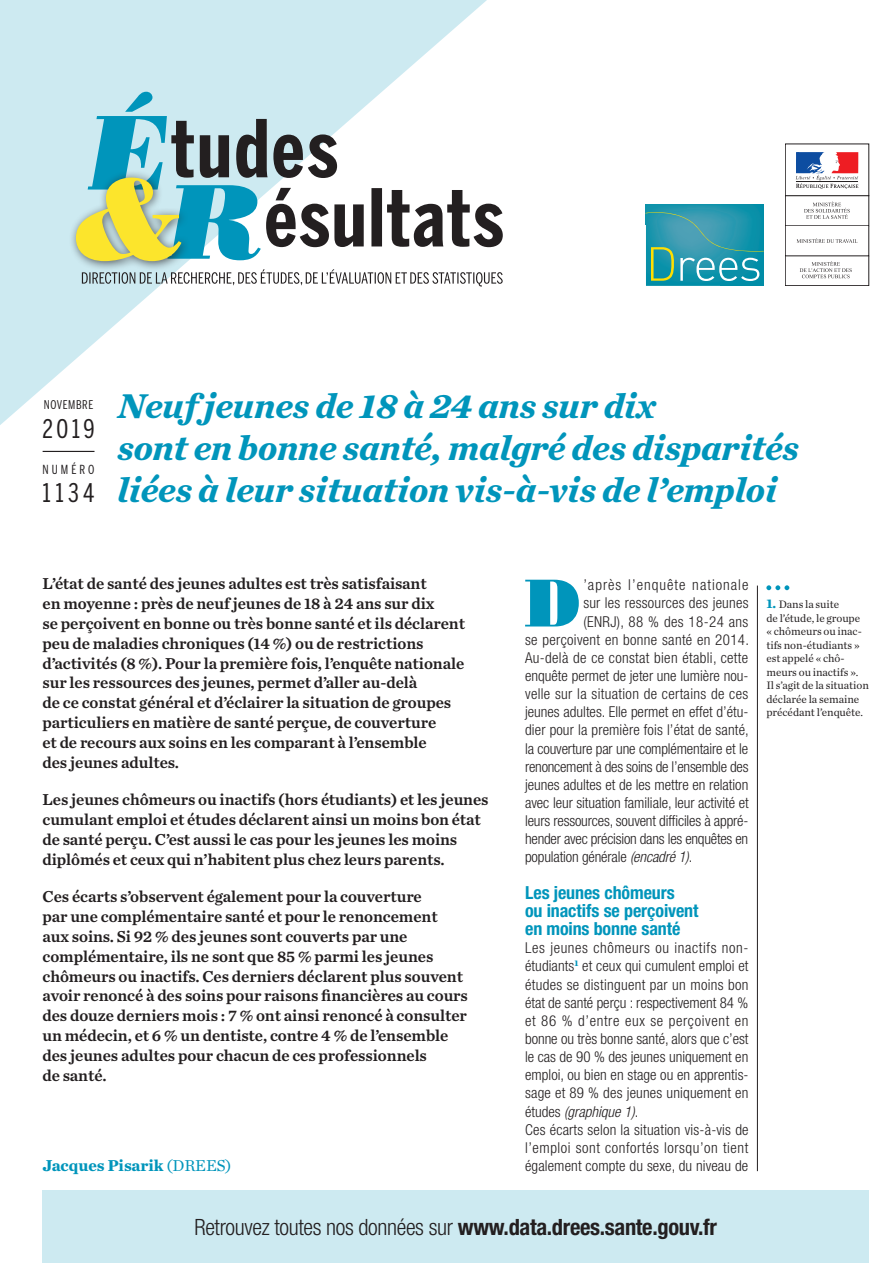
<style>
.page{position:relative;width:893px;height:1263px;background:#fff}
.page>*{position:absolute;margin:0;border:0;box-sizing:border-box;transform-origin:0 0}
.TXT_-_1er__-_lettrin{font:66.9px "Bodoni Poster S Si";color:#0095bb}
.TITRE_ER{font:italic 700 36px/42px "Chronicle Text G4";letter-spacing:-.005em;color:#0095bb}
.REF_-_numéro{font:25.5px "Benton Sans Comp";color:#231f20}
.REF_-_20XX{font:25.5px "Benton Sans Comp";color:#231f20}
.LA_DREES_SUR_INTERNE{font:300 condensed 22.5px "Helvetica Neue LT Std";letter-spacing:-.015em;color:#231f20}
.INTER{font:700 condensed 18px/18.1px "Helvetica Neue LT Std";letter-spacing:-.005em;color:#0095bb}
.CHAPO_-_txt{font:16.5px/19.8px "Chronicle Text G4 Semi";letter-spacing:-.005em;color:#231f20}
.SIGNATURE{font:700 16.5px "Chronicle Text G1";letter-spacing:-.005em;color:#0095bb}
.TXT_-_1er__-_lettrin-2{font:300 condensed 15px "Helvetica Neue LT Std";color:#231f20}
.TXT{font:300 condensed 15px/18.1px "Helvetica Neue LT Std";letter-spacing:.015em;color:#231f20;text-align:justify}
.TXT_-_1er__-_lettrin-3{font:300 condensed 15px "Helvetica Neue LT Std";letter-spacing:.025em;color:#231f20}
.TXT-2{font:300 condensed 15px/18.1px "Helvetica Neue LT Std";letter-spacing:.035em;color:#231f20}
.TXT_-_1er__-_lettrin-4{font:300 condensed 15px "Helvetica Neue LT Std";letter-spacing:.02em;color:#231f20}
.TXT_-_1er__-_lettrin-5{font:300 condensed 15px "Helvetica Neue LT Std";letter-spacing:.07em;color:#231f20}
.t1{font:12.45px "Benton Sans Comp";letter-spacing:.245em;color:#231f20}
.TETIERE_-_mois_court{font:12px "Benton Sans Comp";letter-spacing:.05em;color:#231f20}
.t2{font:11.25px/13.5px "Chronicle Text G1";letter-spacing:-.005em;color:#231f20}
.s1{font-style:italic}
.s2{font-weight:400}
.s3{font-weight:700}
.s4{font-weight:700;font-size:13.5px;color:#0095bb}
</style>
<div class="page">
<svg style="left:0;top:0;width:487px;height:425px;fill:#cdeaf1"></svg>
<svg style="left:82px;top:269px;width:421px;height:17px"></svg>
<div style="left:68px;top:170px;width:123px;height:102px;background:#231f20;opacity:.7"></div>
<svg style="left:76px;top:92px;width:427px;height:169px"></svg>
<div style="left:43px;top:1191px;width:826px;height:72px;background:#cdeaf1"></div>
<div style="left:785px;top:144px;width:84px;height:52px;border:1px solid #231f20"></div>
<svg style="left:796px;top:152px;width:62px;height:37px"></svg>
<svg style="left:804px;top:202px;width:46px;height:17px"></svg>
<div style="left:785px;top:255px;width:84px;height:31px;border:1px solid #231f20"></div>
<svg style="left:796px;top:238px;width:61px;height:5px"></svg>
<svg style="left:800px;top:261px;width:52px;height:17px"></svg>
<img style="left:646px;top:204px;width:118px;height:82px">
<svg style="left:646px;top:212px;width:118px;height:69px;background:#389fad"></svg>
<hr style="left:757px;top:585px;width:1px;height:586px;background:#231f20">
<svg style="left:766px;top:585px;width:23px;height:5px"></svg>
<hr style="left:43px;top:451px;width:52px;height:1px;background:#231f20">
<p class="TETIERE_-_mois_court" style="left:44px;top:398px;width:51px">NOVEMBRE</p>
<p class="REF_-_20XX" style="left:43px;top:414px;width:53px">2019</p>
<p class="t1" style="left:43px;top:462px;width:53px">NUMÉRO</p>
<p class="REF_-_numéro" style="left:43px;top:478px;width:53px">1134</p>
<p class="TITRE_ER" style="left:117px;top:383px;width:683px">Neuf jeunes de 18 à 24 ans sur dix<br>sont en bonne santé, malgré des disparités liées à leur situation vis-à-vis de l’emploi</p>
<p class="CHAPO_-_txt" style="left:43px;top:573px;width:424px">L’état de santé des jeunes adultes est très satisfaisant<br>en moyenne : près de neuf jeunes de 18 à 24 ans sur dix<br>se perçoivent en bonne ou très bonne santé et ils déclarent peu de maladies chroniques (14 %) ou de restrictions d’activités (8 %). Pour la première fois, l’enquête nationale sur les ressources des jeunes, permet d’aller au-delà<br>de ce constat général et d’éclairer la situation de groupes particuliers en matière de santé perçue, de couverture<br>et de recours aux soins en les comparant à l’ensemble<br>des jeunes adultes.</p>
<p class="CHAPO_-_txt" style="left:43px;top:789px;width:448px">Les jeunes chômeurs ou inactifs (hors étudiants) et les jeunes cumulant emploi et études déclarent ainsi un moins bon état de santé perçu. C’est aussi le cas pour les jeunes les moins diplômés et ceux qui n’habitent plus chez leurs parents.</p>
<p class="CHAPO_-_txt" style="left:43px;top:886px;width:427px">Ces écarts s’observent également pour la couverture<br>par une complémentaire santé et pour le renoncement aux soins. Si 92 % des jeunes sont couverts par une complémentaire, ils ne sont que 85 % parmi les jeunes chômeurs ou inactifs. Ces derniers déclarent plus souvent avoir renoncé à des soins pour raisons financières au cours des douze derniers mois : 7 % ont ainsi renoncé à consulter un médecin, et 6 % un dentiste, contre 4 % de l’ensemble des jeunes adultes pour chacun de ces professionnels<br>de santé.</p>
<p class="TXT_-_1er__-_lettrin" style="left:525px;top:562px;width:57px">D</p>
<p class="TXT_-_1er__-_lettrin-5" style="left:583px;top:576px;width:167px">’après l’enquête nationale</p>
<p class="TXT_-_1er__-_lettrin-2" style="left:583px;top:594px;width:167px">sur les ressources des jeunes</p>
<p class="TXT_-_1er__-_lettrin-3" style="left:583px;top:613px;width:167px">(ENRJ), 88 % des 18-24 ans</p>
<p class="TXT_-_1er__-_lettrin-3" style="left:525px;top:631px;width:225px">se perçoivent en bonne santé en 2014.</p>
<p class="TXT_-_1er__-_lettrin-4" style="left:525px;top:649px;width:225px">Au-delà de ce constat bien établi, cette</p>
<p class="TXT_-_1er__-_lettrin-2" style="left:525px;top:667px;width:225px">enquête permet de jeter une lumière nou-</p>
<p class="TXT_-_1er__-_lettrin-3" style="left:525px;top:685px;width:225px">velle sur la situation de certains de ces</p>
<p class="TXT_-_1er__-_lettrin-2" style="left:525px;top:703px;width:225px">jeunes adultes. Elle permet en effet d’étu-</p>
<p class="TXT_-_1er__-_lettrin-2" style="left:525px;top:721px;width:225px">dier pour la première fois l’état de santé,</p>
<p class="TXT_-_1er__-_lettrin-2" style="left:525px;top:740px;width:225px">la couverture par une complémentaire et le</p>
<p class="TXT_-_1er__-_lettrin-2" style="left:525px;top:758px;width:225px">renoncement à des soins de l’ensemble des</p>
<p class="TXT_-_1er__-_lettrin-2" style="left:525px;top:776px;width:225px">jeunes adultes et de les mettre en relation</p>
<p class="TXT_-_1er__-_lettrin-2" style="left:525px;top:794px;width:225px">avec leur situation familiale, leur activité et</p>
<p class="TXT_-_1er__-_lettrin-2" style="left:525px;top:812px;width:225px">leurs ressources, souvent difficiles à appré-</p>
<p class="TXT_-_1er__-_lettrin-2" style="left:525px;top:830px;width:225px">hender avec précision dans les enquêtes en</p>
<p class="TXT_-_1er__-_lettrin-2" style="left:525px;top:848px;width:169px">population générale <span class="s1">(encadré 1)</span>.</p>
<p class="INTER" style="left:525px;top:883px;width:175px">Les jeunes chômeurs<br>ou inactifs se perçoivent en moins bonne santé</p>
<p class="TXT" style="left:525px;top:939px;width:225px">Les jeunes chômeurs ou inactifs non&shy;étudiants<sup>1</sup> et ceux qui cumulent emploi et études se distinguent par un moins bon état de santé perçu : respectivement 84 % et 86 % d’entre eux se perçoivent en bonne ou très bonne santé, alors que c’est le cas de 90 % des jeunes uniquement en emploi, ou bien en stage ou en apprentis&shy;sage et 89 % des jeunes uniquement en études <span class="s1">(graphique 1)</span>.</p>
<p class="TXT-2" style="left:525px;top:1120px;width:225px">Ces écarts selon la situation vis-à-vis de l’emploi sont confortés lorsqu’on tient</p>
<p class="SIGNATURE" style="left:43px;top:1152px;width:190px">Jacques Pisarik <span class="s2">(DREES)</span></p>
<p class="TXT" style="left:525px;top:1156px;width:225px">également compte du sexe, du niveau de</p>
<p class="LA_DREES_SUR_INTERNE" style="left:194px;top:1214px;width:524px">Retrouvez toutes nos données sur <span class="s3">www.data.drees.sante.gouv.fr</span></p>
<p class="t2" style="left:766px;top:597px;width:104px"><span class="s4">1.</span> Dans la suite<br>de l’étude, le groupe<br>« chômeurs ou inac&shy;tifs non-étudiants » est appelé « chô&shy;meurs ou inactifs ».<br>Il s’agit de la situation déclarée la semaine précédant l’enquête.</p>
</div>
